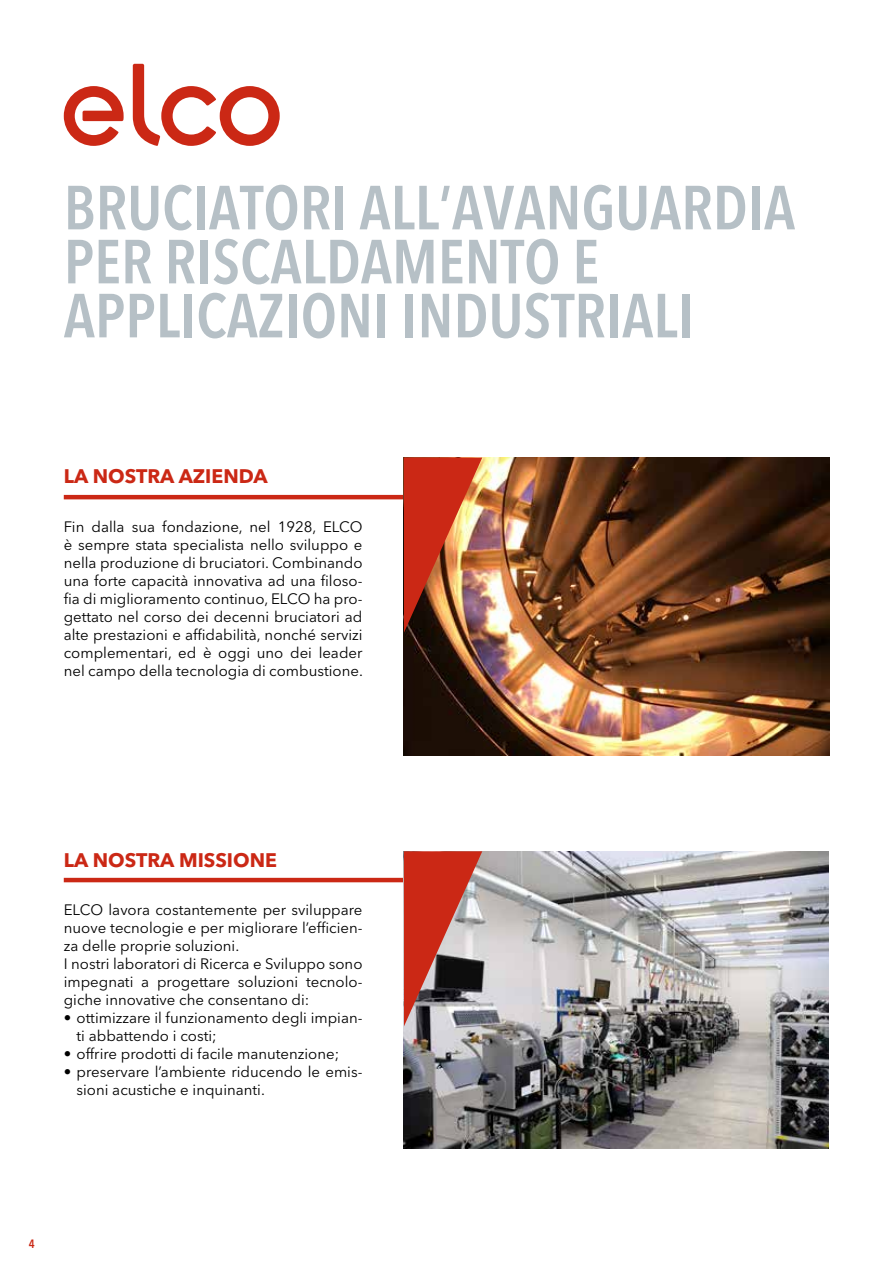
<style>
.page{position:relative;width:893px;height:1263px;background:#fff}
.page>*{position:absolute;margin:0;border:0;box-sizing:border-box;transform-origin:0 0}
.t1{font:600 condensed 61.5px/54px "Avenir Next LT Pro";color:#b6c0c6}
.t2{font:700 19.5px "Avenir Next LT Pro";color:#cb2815}
.t3{font:15px/18px "Avenir Next LT Pro";color:#000}
.t4{font:600 condensed 12px "Avenir Next LT Pro";color:#cb2815}
</style>
<div class="page">
<hr style="left:64px;top:878px;width:439px;height:4px;background:#cb2815">
<svg style="left:64px;top:86px;width:60px;height:60px"></svg>
<svg style="left:133px;top:64px;width:147px;height:82px"></svg>
<hr style="left:64px;top:495px;width:619px;height:4px;background:#cb2815">
<img style="left:404px;top:851px;width:424px;height:298px">
<img style="left:404px;top:457px;width:425px;height:298px">
<img style="left:404px;top:457px;width:78px;height:176px">
<svg style="left:404px;top:851px;width:78px;height:175px;background:#a9564d"></svg>
<h1 class="t1" style="left:64px;top:180px;width:733px">BRUCIATORI ALL’AVANGUARDIA<br>PER RISCALDAMENTO E<br>APPLICAZIONI INDUSTRIALI</h1>
<h2 class="t2" style="left:64px;top:464px;width:205px">LA NOSTRA AZIENDA</h2>
<p class="t3" style="left:64px;top:518px;width:301px;text-align:justify">Fin dalla sua fondazione, nel 1928, ELCO è sempre stata specialista nello sviluppo e nella produzione di bruciatori. Combinando una forte capacità innovativa ad una filoso&shy;fia di miglioramento continuo, ELCO ha pro&shy;gettato nel corso dei decenni bruciatori ad alte prestazioni e affidabilità, nonché servizi complementari, ed è oggi uno dei leader nel campo della tecnologia di combustione.</p>
<h2 class="t2" style="left:64px;top:848px;width:215px">LA NOSTRA MISSIONE</h2>
<p class="t3" style="left:64px;top:901px;width:300px">ELCO lavora costantemente per sviluppare nuove tecnologie e per migliorare l’efficien&shy;za delle proprie soluzioni.<br>I nostri laboratori di Ricerca e Sviluppo sono impegnati a progettare soluzioni tecnolo&shy;giche innovative che consentano di:</p>
<p class="t3" style="left:77px;top:1009px;width:287px;text-indent:-13px">• ottimizzare il funzionamento degli impian&shy;ti abbattendo i costi;</p>
<p class="t3" style="left:64px;top:1045px;width:277px">• offrire prodotti di facile manutenzione;</p>
<p class="t3" style="left:77px;top:1063px;width:287px;text-indent:-13px">• preservare l’ambiente riducendo le emis&shy;sioni acustiche e inquinanti.</p>
<p class="t4" style="left:29px;top:1237px;width:7px">4</p>
</div>
